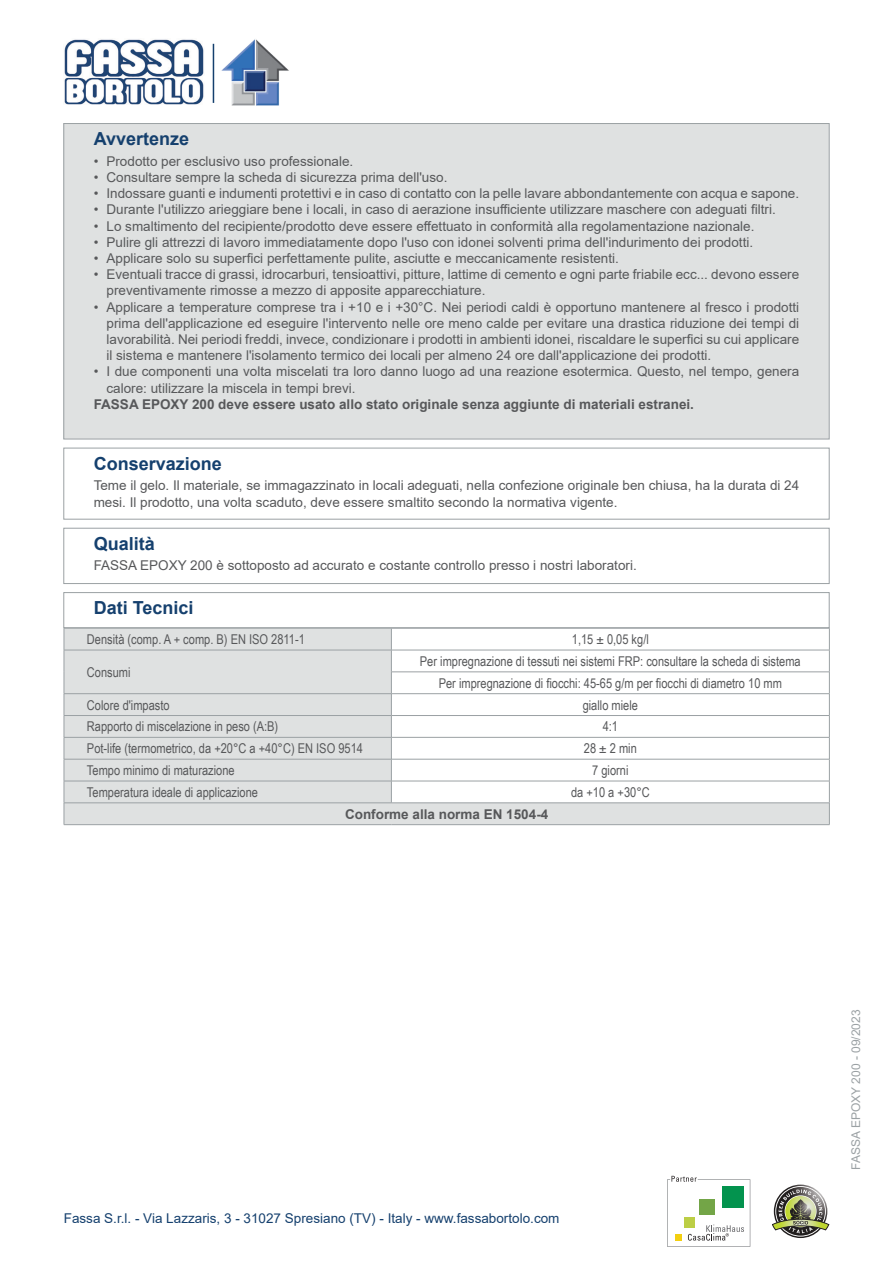
<style>
.page{position:relative;width:893px;height:1263px;background:#fff}
.page>*{position:absolute;margin:0;border:0;box-sizing:border-box;transform-origin:0 0}
.Titolo{font:700 18px "Arial";color:#15406e}
.Conservazione{font:13.5px/16.2px "Arial";color:#57585a}
.normale_sx{font:13.5px "Arial Narrow";color:#57585a}
.normale_centrato{font:13.5px "Arial Narrow";color:#57585a}
.Note{font:700 13.5px "Arial";color:#57585a}
.Qualita{font:13.5px "Arial";color:#57585a}
.t1{font:13.5px "Arial";color:#15406e}
.grassetto_centrato{font:700 13.5px "Arial";color:#57585a}
.t2{font:12px "Arial";color:#9ba1a4}
</style>
<div class="page">
<div style="left:64px;top:124px;width:765px;height:315px;background:#dfe1e1"></div>
<div style="left:64px;top:448px;width:765px;height:71px;border:1px solid #9ba1a4"></div>
<div style="left:64px;top:528px;width:765px;height:56px;border:1px solid #9ba1a4"></div>
<div style="left:64px;top:592px;width:765px;height:36px;border:1px solid #9ba1a4"></div>
<svg style="left:65px;top:629px;width:764px;height:195px;fill:#dfe1e1"></svg>
<hr style="left:64px;top:628px;width:327px;height:1px;background:#9ba1a4">
<hr style="left:391px;top:628px;width:439px;height:1px;background:#9ba1a4">
<hr style="left:64px;top:650px;width:327px;height:1px;background:#9ba1a4">
<hr style="left:391px;top:650px;width:439px;height:1px;background:#9ba1a4">
<hr style="left:391px;top:672px;width:439px;height:1px;background:#9ba1a4">
<hr style="left:64px;top:693px;width:327px;height:1px;background:#9ba1a4">
<hr style="left:391px;top:693px;width:439px;height:1px;background:#9ba1a4">
<hr style="left:64px;top:715px;width:327px;height:1px;background:#9ba1a4">
<hr style="left:391px;top:715px;width:439px;height:1px;background:#9ba1a4">
<hr style="left:64px;top:737px;width:327px;height:1px;background:#9ba1a4">
<hr style="left:391px;top:737px;width:439px;height:1px;background:#9ba1a4">
<hr style="left:64px;top:759px;width:327px;height:1px;background:#9ba1a4">
<hr style="left:391px;top:759px;width:439px;height:1px;background:#9ba1a4">
<hr style="left:64px;top:781px;width:327px;height:1px;background:#9ba1a4">
<hr style="left:391px;top:781px;width:439px;height:1px;background:#9ba1a4">
<svg style="left:391px;top:628px;width:1px;height:174px"></svg>
<hr style="left:64px;top:802px;width:327px;height:1px;background:#9ba1a4">
<svg style="left:64px;top:628px;width:1px;height:196px"></svg>
<hr style="left:391px;top:802px;width:439px;height:1px;background:#9ba1a4">
<svg style="left:829px;top:628px;width:1px;height:196px"></svg>
<hr style="left:64px;top:824px;width:327px;height:1px;background:#9ba1a4">
<hr style="left:391px;top:824px;width:439px;height:1px;background:#9ba1a4">
<svg style="left:667px;top:1176px;width:83px;height:71px"></svg>
<svg style="left:772px;top:1186px;width:57px;height:50px"></svg>
<img style="left:64px;top:39px;width:140px;height:66px">
<hr style="left:213px;top:44px;width:1px;height:59px;background:#15406e">
<img style="left:221px;top:39px;width:68px;height:67px">
<p class="Titolo" style="left:94px;top:126px;width:97px">Avvertenze</p>
<p class="Conservazione" style="left:94px;top:153px;width:261px">• Prodotto per esclusivo uso professionale.</p>
<p class="Conservazione" style="left:94px;top:169px;width:355px">• Consultare sempre la scheda di sicurezza prima dell'uso.</p>
<p class="Conservazione" style="left:94px;top:185px;width:707px">• Indossare guanti e indumenti protettivi e in caso di contatto con la pelle lavare abbondantemente con acqua e sapone.</p>
<p class="Conservazione" style="left:94px;top:201px;width:684px">• Durante l'utilizzo arieggiare bene i locali, in caso di aerazione insufficiente utilizzare maschere con adeguati filtri.</p>
<p class="Conservazione" style="left:94px;top:218px;width:662px">• Lo smaltimento del recipiente/prodotto deve essere effettuato in conformità alla regolamentazione nazionale.</p>
<p class="Conservazione" style="left:94px;top:234px;width:661px">• Pulire gli attrezzi di lavoro immediatamente dopo l'uso con idonei solventi prima dell'indurimento dei prodotti.</p>
<p class="Conservazione" style="left:94px;top:250px;width:527px">• Applicare solo su superfici perfettamente pulite, asciutte e meccanicamente resistenti.</p>
<p class="Conservazione" style="left:106px;top:266px;width:694px;text-indent:-13px">• Eventuali tracce di grassi, idrocarburi, tensioattivi, pitture, lattime di cemento e ogni parte friabile ecc... devono essere preventivamente rimosse a mezzo di apposite apparecchiature.</p>
<p class="Conservazione" style="left:106px;top:299px;width:694px;text-align:justify;text-indent:-13px">• Applicare a temperature comprese tra i +10 e i +30°C. Nei periodi caldi è opportuno mantenere al fresco i prodotti prima dell'applicazione ed eseguire l'intervento nelle ore meno calde per evitare una drastica riduzione dei tempi di lavorabilità. Nei periodi freddi, invece, condizionare i prodotti in ambienti idonei, riscaldare le superfici su cui applicare il sistema e mantenere l'isolamento termico dei locali per almeno 24 ore dall'applicazione dei prodotti.</p>
<p class="Conservazione" style="left:106px;top:363px;width:694px;text-indent:-13px">• I due componenti una volta miscelati tra loro danno luogo ad una reazione esotermica. Questo, nel tempo, genera calore: utilizzare la miscela in tempi brevi.</p>
<p class="Note" style="left:94px;top:395px;width:602px">FASSA EPOXY 200 deve essere usato allo stato originale senza aggiunte di materiali estranei.</p>
<p class="Titolo" style="left:94px;top:451px;width:130px">Conservazione</p>
<p class="Conservazione" style="left:94px;top:477px;width:707px">Teme il gelo. Il materiale, se immagazzinato in locali adeguati, nella confezione originale ben chiusa, ha la durata di 24 mesi. Il prodotto, una volta scaduto, deve essere smaltito secondo la normativa vigente.</p>
<p class="Titolo" style="left:94px;top:531px;width:63px">Qualità</p>
<p class="Qualita" style="left:94px;top:556px;width:545px">FASSA EPOXY 200 è sottoposto ad accurato e costante controllo presso i nostri laboratori.</p>
<p class="Titolo" style="left:94px;top:595px;width:101px">Dati Tecnici</p>
<p class="normale_sx" style="left:87px;top:629px;width:219px">Densità (comp. A + comp. B) EN ISO 2811-1</p>
<p class="normale_centrato" style="left:572px;top:629px;width:78px">1,15 ± 0,05 kg/l</p>
<p class="normale_sx" style="left:87px;top:662px;width:45px">Consumi</p>
<p class="normale_centrato" style="left:420px;top:651px;width:382px">Per impregnazione di tessuti nei sistemi FRP: consultare la scheda di sistema</p>
<p class="normale_centrato" style="left:439px;top:673px;width:345px">Per impregnazione di fiocchi: 45-65 g/m per fiocchi di diametro 10 mm</p>
<p class="normale_sx" style="left:87px;top:695px;width:84px">Colore d'impasto</p>
<p class="normale_centrato" style="left:583px;top:695px;width:57px">giallo miele</p>
<p class="normale_sx" style="left:87px;top:717px;width:193px">Rapporto di miscelazione in peso (A:B)</p>
<p class="normale_centrato" style="left:603px;top:717px;width:17px">4:1</p>
<p class="normale_sx" style="left:87px;top:738px;width:277px">Pot-life (termometrico, da +20°C a +40°C) EN ISO 9514</p>
<p class="normale_centrato" style="left:584px;top:738px;width:54px">28 ± 2 min</p>
<p class="normale_sx" style="left:87px;top:760px;width:149px">Tempo minimo di maturazione</p>
<p class="normale_centrato" style="left:592px;top:760px;width:38px">7 giorni</p>
<p class="normale_sx" style="left:87px;top:782px;width:173px">Temperatura ideale di applicazione</p>
<p class="normale_centrato" style="left:571px;top:782px;width:80px">da +10 a +30°C</p>
<p class="grassetto_centrato" style="left:345px;top:804px;width:205px">Conforme alla norma EN 1504-4</p>
<p class="t1" style="left:64px;top:1208px;width:497px">Fassa S.r.l. - Via Lazzaris, 3 - 31027 Spresiano (TV) - Italy - www.fassabortolo.com</p>
<p class="t2" style="left:848px;top:1170px;width:161px;rotate:-90deg">FASSA EPOXY 200 - 09/2023</p>
</div>
